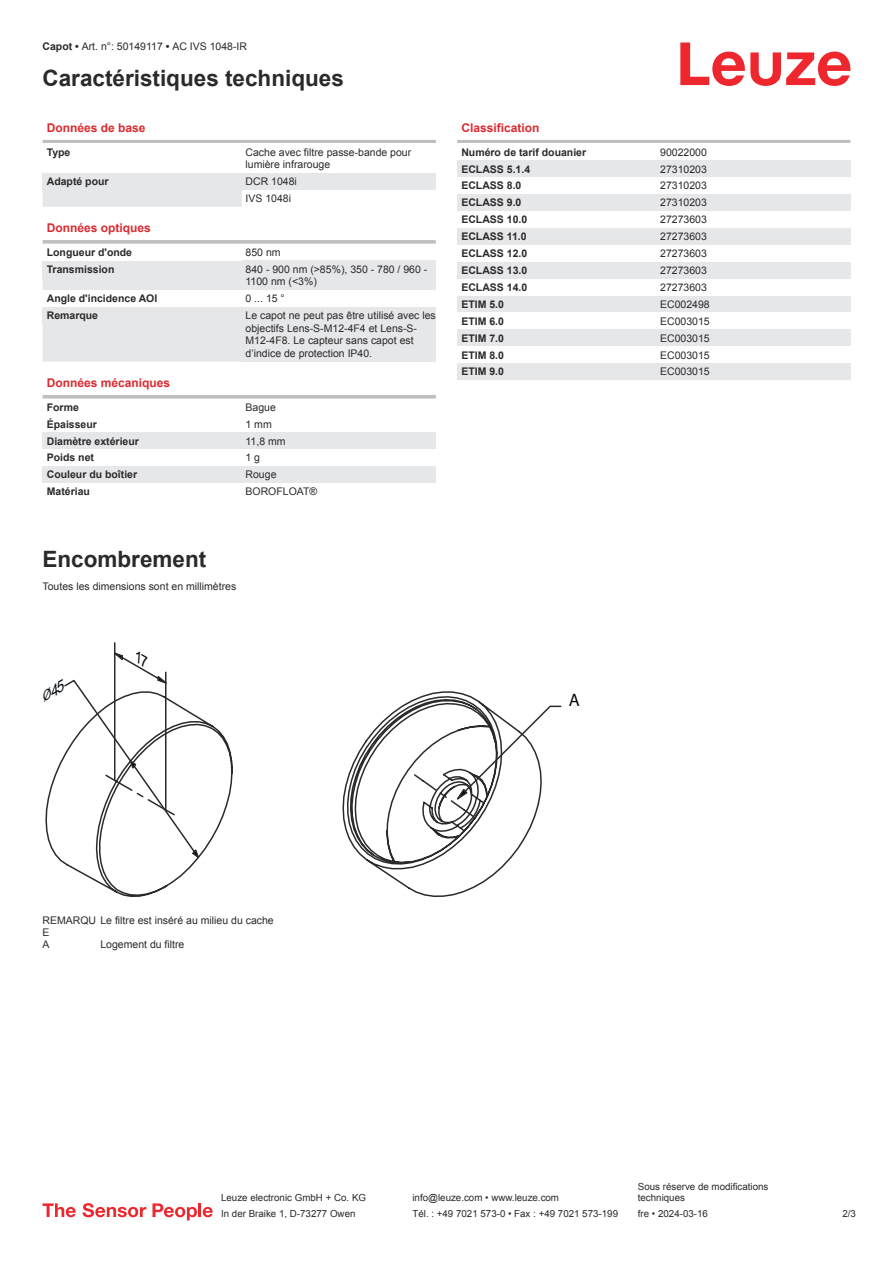
<style>
.page{position:relative;width:893px;height:1263px;background:#fff}
.page>*{position:absolute;margin:0;border:0;box-sizing:border-box;transform-origin:0 0}
.t1{font:700 22.5px "Arial";color:#2b292a}
.t2{font:18px "Myriad Pro";color:#03080e}
.t3{font:700 12px "Arial";color:#db2a30}
.t4{font:10.5px/12.6px "Arial";color:#2b292a}
.t5{font:700 10.5px "Arial";color:#2b292a}
.t6{font:9.75px/11.7px "Arial";color:#2b292a}
.s1{font-weight:700}
</style>
<div class="page">
<svg style="left:680px;top:43px;width:170px;height:43px"></svg>
<svg style="left:43px;top:190px;width:199px;height:172px;fill:#e6e7e9"></svg>
<hr style="left:43px;top:140px;width:393px;height:3px;background:#bdbfc1">
<div style="left:43px;top:173px;width:199px;height:17px;background:#e6e7e9"></div>
<div style="left:242px;top:173px;width:194px;height:17px;background:#e6e7e9"></div>
<div style="left:43px;top:224px;width:393px;height:18px;background:#fff"></div>
<svg style="left:43px;top:240px;width:393px;height:4px;background:#c3c5c7"></svg>
<div style="left:43px;top:244px;width:199px;height:17px;background:#fff"></div>
<div style="left:43px;top:261px;width:199px;height:16px;background:#e6e7e9"></div>
<div style="left:242px;top:261px;width:194px;height:29px;background:#e6e7e9"></div>
<div style="left:43px;top:290px;width:199px;height:17px;background:#fff"></div>
<div style="left:43px;top:307px;width:199px;height:17px;background:#e6e7e9"></div>
<div style="left:242px;top:307px;width:194px;height:55px;background:#e6e7e9"></div>
<svg style="left:43px;top:395px;width:393px;height:4px;background:#c4c5c7"></svg>
<div style="left:43px;top:432px;width:199px;height:17px;background:#e6e7e9"></div>
<div style="left:242px;top:432px;width:194px;height:17px;background:#e6e7e9"></div>
<div style="left:43px;top:466px;width:199px;height:17px;background:#e6e7e9"></div>
<div style="left:242px;top:466px;width:194px;height:17px;background:#e6e7e9"></div>
<hr style="left:457px;top:140px;width:393px;height:3px;background:#bdbfc1">
<div style="left:457px;top:160px;width:200px;height:17px;background:#e6e7e9"></div>
<div style="left:657px;top:160px;width:193px;height:17px;background:#e6e7e9"></div>
<div style="left:457px;top:194px;width:200px;height:17px;background:#e6e7e9"></div>
<div style="left:657px;top:194px;width:193px;height:17px;background:#e6e7e9"></div>
<div style="left:457px;top:228px;width:200px;height:17px;background:#e6e7e9"></div>
<div style="left:657px;top:228px;width:193px;height:17px;background:#e6e7e9"></div>
<div style="left:457px;top:262px;width:200px;height:17px;background:#e6e7e9"></div>
<div style="left:657px;top:262px;width:193px;height:17px;background:#e6e7e9"></div>
<div style="left:457px;top:296px;width:200px;height:16px;background:#e6e7e9"></div>
<div style="left:657px;top:296px;width:193px;height:16px;background:#e6e7e9"></div>
<div style="left:457px;top:329px;width:200px;height:17px;background:#e6e7e9"></div>
<div style="left:657px;top:329px;width:193px;height:17px;background:#e6e7e9"></div>
<div style="left:457px;top:363px;width:200px;height:17px;background:#e6e7e9"></div>
<div style="left:657px;top:363px;width:193px;height:17px;background:#e6e7e9"></div>
<svg style="left:43px;top:1203px;width:33px;height:14px"></svg>
<svg style="left:83px;top:1203px;width:63px;height:14px"></svg>
<svg style="left:153px;top:1203px;width:44px;height:17px"></svg>
<hr style="left:198px;top:1203px;width:3px;height:14px;background:#ed272d">
<svg style="left:203px;top:1207px;width:10px;height:10px"></svg>
<svg style="left:60px;top:694px;width:479px;height:203px"></svg>
<svg style="left:114px;top:642px;width:353px;height:169px"></svg>
<svg style="left:452px;top:705px;width:110px;height:99px"></svg>
<svg style="left:45px;top:649px;width:156px;height:212px"></svg>
<p class="t4" style="left:43px;top:41px;width:206px"><span class="s1">Capot •</span> Art. n°: 50149117 <span class="s1">•</span> AC IVS 1048-IR</p>
<h1 class="t1" style="left:43px;top:70px;width:303px">Caractéristiques techniques</h1>
<p class="t3" style="left:47px;top:123px;width:100px">Données de base</p>
<p class="t5" style="left:47px;top:148px;width:25px">Type</p>
<p class="t4" style="left:246px;top:147px;width:167px">Cache avec filtre passe-bande pour lumière infrarouge</p>
<p class="t5" style="left:47px;top:177px;width:63px">Adapté pour</p>
<p class="t4" style="left:246px;top:174px;width:53px;line-height:17px">DCR 1048i<br>IVS 1048i</p>
<p class="t3" style="left:47px;top:224px;width:106px">Données optiques</p>
<p class="t5" style="left:47px;top:248px;width:87px">Longueur d'onde</p>
<p class="t4" style="left:246px;top:247px;width:37px">850 nm</p>
<p class="t5" style="left:47px;top:265px;width:69px">Transmission</p>
<p class="t4" style="left:246px;top:264px;width:183px">840 - 900 nm (&gt;85%), 350 - 780 / 960 -<br>1100 nm (&lt;3%)</p>
<p class="t5" style="left:47px;top:295px;width:112px">Angle d'incidence AOI</p>
<p class="t4" style="left:246px;top:293px;width:41px">0 ... 15 °</p>
<p class="t5" style="left:47px;top:311px;width:53px">Remarque</p>
<p class="t4" style="left:246px;top:310px;width:192px">Le capot ne peut pas être utilisé avec les objectifs Lens-S-M12-4F4 et Lens-S-M12-4F8. Le capteur sans capot est d’indice de protection IP40.</p>
<p class="t3" style="left:47px;top:379px;width:125px">Données mécaniques</p>
<p class="t5" style="left:47px;top:403px;width:34px">Forme</p>
<p class="t4" style="left:246px;top:402px;width:32px">Bague</p>
<p class="t5" style="left:47px;top:420px;width:52px">Épaisseur</p>
<p class="t4" style="left:246px;top:419px;width:28px">1 mm</p>
<p class="t5" style="left:47px;top:437px;width:94px">Diamètre extérieur</p>
<p class="t4" style="left:246px;top:435px;width:42px">11,8 mm</p>
<p class="t5" style="left:47px;top:454px;width:49px">Poids net</p>
<p class="t4" style="left:246px;top:452px;width:16px">1 g</p>
<p class="t5" style="left:47px;top:471px;width:92px">Couleur du boîtier</p>
<p class="t4" style="left:246px;top:469px;width:32px">Rouge</p>
<p class="t5" style="left:47px;top:488px;width:45px">Matériau</p>
<p class="t4" style="left:246px;top:486px;width:73px">BOROFLOAT®</p>
<h1 class="t1" style="left:43px;top:551px;width:165px">Encombrement</h1>
<p class="t4" style="left:43px;top:581px;width:195px">Toutes les dimensions sont en millimètres</p>
<p class="t3" style="left:461px;top:123px;width:80px">Classification</p>
<p class="t5" style="left:461px;top:148px;width:126px">Numéro de tarif douanier</p>
<p class="t4" style="left:660px;top:147px;width:48px">90022000</p>
<p class="t5" style="left:461px;top:165px;width:70px">ECLASS 5.1.4</p>
<p class="t4" style="left:660px;top:164px;width:48px">27310203</p>
<p class="t5" style="left:461px;top:182px;width:62px">ECLASS 8.0</p>
<p class="t4" style="left:660px;top:180px;width:48px">27310203</p>
<p class="t5" style="left:461px;top:199px;width:62px">ECLASS 9.0</p>
<p class="t4" style="left:660px;top:197px;width:48px">27310203</p>
<p class="t5" style="left:461px;top:216px;width:67px">ECLASS 10.0</p>
<p class="t4" style="left:660px;top:214px;width:48px">27273603</p>
<p class="t5" style="left:461px;top:233px;width:67px">ECLASS 11.0</p>
<p class="t4" style="left:660px;top:231px;width:48px">27273603</p>
<p class="t5" style="left:461px;top:249px;width:67px">ECLASS 12.0</p>
<p class="t4" style="left:660px;top:248px;width:48px">27273603</p>
<p class="t5" style="left:461px;top:266px;width:67px">ECLASS 13.0</p>
<p class="t4" style="left:660px;top:265px;width:48px">27273603</p>
<p class="t5" style="left:461px;top:283px;width:67px">ECLASS 14.0</p>
<p class="t4" style="left:660px;top:282px;width:48px">27273603</p>
<p class="t5" style="left:461px;top:300px;width:44px">ETIM 5.0</p>
<p class="t4" style="left:660px;top:299px;width:51px">EC002498</p>
<p class="t5" style="left:461px;top:317px;width:44px">ETIM 6.0</p>
<p class="t4" style="left:660px;top:316px;width:51px">EC003015</p>
<p class="t5" style="left:461px;top:334px;width:44px">ETIM 7.0</p>
<p class="t4" style="left:660px;top:333px;width:51px">EC003015</p>
<p class="t5" style="left:461px;top:351px;width:44px">ETIM 8.0</p>
<p class="t4" style="left:660px;top:349px;width:51px">EC003015</p>
<p class="t5" style="left:461px;top:368px;width:44px">ETIM 9.0</p>
<p class="t4" style="left:660px;top:366px;width:51px">EC003015</p>
<h2 class="t2" style="left:569px;top:689px;width:13px">A</h2>
<p class="t4" style="left:43px;top:915px;width:233px;line-height:12.1px">REMARQU Le filtre est inséré au milieu du cache<br>E<br>A</p>
<p class="t4" style="left:100px;top:939px;width:86px">Logement du filtre</p>
<p class="t6" style="left:221px;top:1193px;width:146px">Leuze electronic GmbH + Co. KG</p>
<p class="t6" style="left:412px;top:1193px;width:148px">info@leuze.com • www.leuze.com</p>
<p class="t6" style="left:638px;top:1181px;width:132px">Sous réserve de modifications techniques</p>
<p class="t6" style="left:221px;top:1209px;width:136px">In der Braike 1, D-73277 Owen</p>
<p class="t6" style="left:412px;top:1209px;width:207px">Tél. : +49 7021 573-0 • Fax : +49 7021 573-199</p>
<p class="t6" style="left:638px;top:1209px;width:72px">fre • 2024-03-16</p>
<p class="t6" style="left:842px;top:1209px;width:15px">2 /3</p>
</div>
